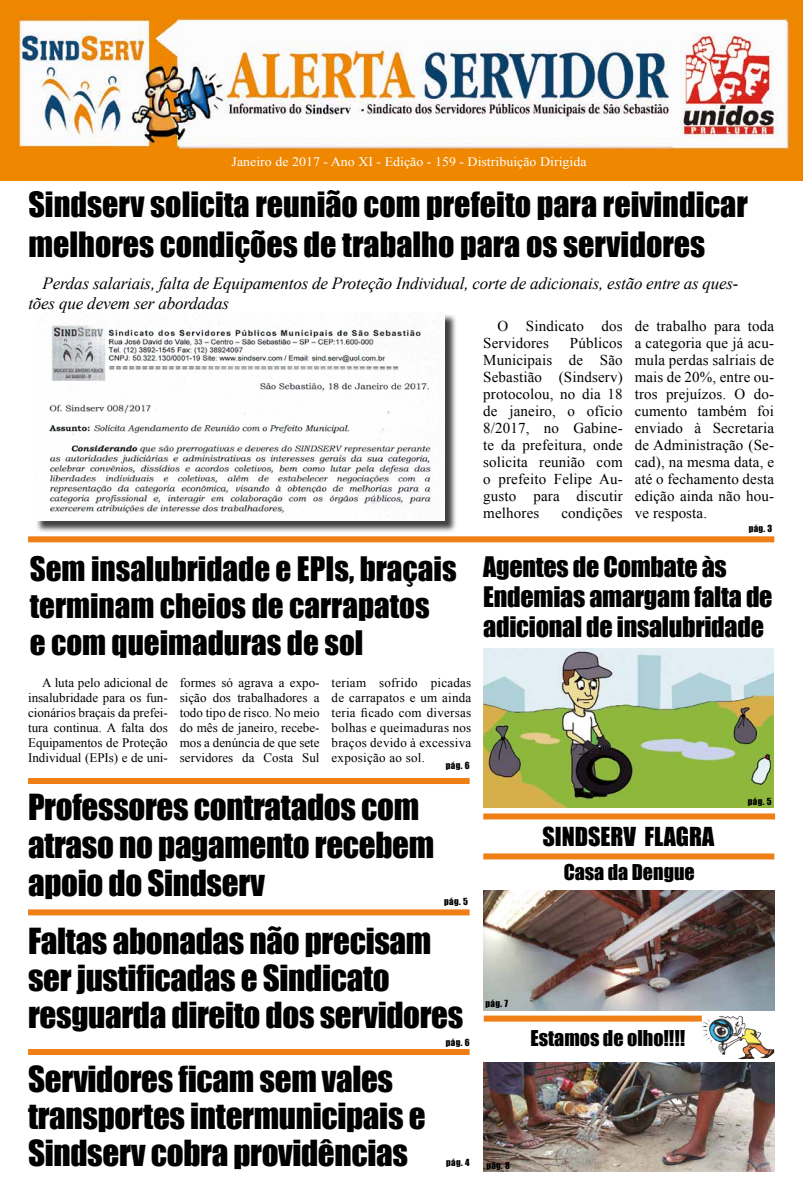
<style>
.page{position:relative;width:803px;height:1200px;background:#fff}
.page>*{position:absolute;margin:0;border:0;box-sizing:border-box;transform-origin:0 0}
.t1{font:33px/37px "Impact";letter-spacing:-.01em;color:#000}
.t2{font:32px/40px "Impact";color:#000}
.t3{font:31px/37px "Impact";color:#000}
.t4{font:26px/30px "Impact";letter-spacing:-.01em;color:#000}
.t5{font:24px "Impact";color:#000}
.t6{font:20px "Impact";color:#000}
.t7{font:italic 17px/20px "Times New Roman";letter-spacing:-.01em;color:#000}
.t8{font:15px/17px "Times New Roman";letter-spacing:.01em;color:#000;text-align:justify}
.t9{font:13px/15px "Times New Roman";color:#000;text-align:justify}
.t10{font:13px "Times New Roman";color:#fff;scale:1.07 1}
.t11{font:9px "Impact";letter-spacing:.04em;color:#000}
</style>
<div class="page">
<img style="left:0;top:0;width:802px;height:180px">
<div style="left:28px;top:536px;width:746px;height:6px;background:#ef7e16"></div>
<div style="left:28px;top:777px;width:441px;height:6px;background:#ef7e16"></div>
<div style="left:28px;top:909px;width:441px;height:6px;background:#ef7e16"></div>
<div style="left:28px;top:1048px;width:441px;height:6px;background:#ef7e16"></div>
<div style="left:483px;top:813px;width:291px;height:6px;background:#ef7e16"></div>
<div style="left:483px;top:853px;width:291px;height:6px;background:#ef7e16"></div>
<div style="left:483px;top:1015px;width:218px;height:6px;background:#ef7e16"></div>
<div style="left:36px;top:313px;width:421px;height:220px;background:#000;opacity:.75"></div>
<img style="left:36px;top:312px;width:409px;height:208px">
<img style="left:483px;top:648px;width:290px;height:158px">
<img style="left:709px;top:1015px;width:29px;height:34px">
<img style="left:483px;top:890px;width:291px;height:120px">
<img style="left:483px;top:1062px;width:291px;height:109px">
<p class="t10" style="left:231px;top:153px;width:333px">Janeiro de 2017 - Ano XI - Edição - 159 - Distribuição Dirigida</p>
<h2 class="t2" style="left:28px;top:184px;width:720px">Sindserv solicita reunião com prefeito para reivindicar melhores condições de trabalho para os servidores</h2>
<p class="t7" style="left:28px;top:272px;width:711px;text-indent:14px">Perdas salariais, falta de Equipamentos de Proteção Individual, corte de adicionais, estão entre as ques&shy;tões que devem ser abordadas</p>
<p class="t8" style="left:483px;top:317px;width:141px;text-indent:14px">O Sindicato dos<br>Servidores</p>
<p class="t8" style="left:634px;top:317px;width:141px">de trabalho para toda a categoria que já acu&shy;mula perdas salriais de mais de 20%, entre ou&shy;tros prejuízos. O do&shy;cumento também foi enviado à Secretaria de Administração (Se&shy;cad), na mesma data, e até o fechamento desta edição ainda não hou&shy;ve resposta.</p>
<p class="t8" style="left:483px;top:334px;width:141px;text-indent:86px">Públicos Municipais de São Sebastião (Sindserv) protocolou, no dia 18 de janeiro, o ofício 8/2017, no Gabine&shy;te da prefeitura, onde solicita reunião com o prefeito Felipe Au&shy;gusto para discutir melhores</p>
<p class="t8" style="left:561px;top:504px;width:63px">condições</p>
<h3 class="t3" style="left:30px;top:549px;width:428px">Sem insalubridade e EPIs, braçais terminam cheios de carrapatos<br>e com queimaduras de sol</h3>
<p class="t9" style="left:28px;top:675px;width:141px;text-indent:14px">A luta pelo adicional de insalubridade para os fun&shy;cionários braçais da prefei&shy;tura continua. A falta dos Equipamentos de Proteção Individual (EPIs) e de uni-</p>
<p class="t9" style="left:180px;top:675px;width:141px">formes só agrava a expo&shy;sição dos trabalhadores a todo tipo de risco. No meio do mês de janeiro, recebe&shy;mos a denúncia de que sete servidores da Costa Sul</p>
<p class="t9" style="left:331px;top:675px;width:141px">teriam sofrido picadas de carrapatos e um ainda teria ficado com diversas bolhas e queimaduras nos braços devido à excessiva exposição ao sol.</p>
<p class="t11" style="left:445px;top:758px;width:25px">pág. 6</p>
<h1 class="t1" style="left:28px;top:786px;width:407px;line-height:38px">Professores contratados com atraso no pagamento recebem apoio do Sindserv</h1>
<h1 class="t1" style="left:28px;top:921px;width:436px">Faltas abonadas não precisam ser justificadas e Sindicato resguarda direito dos servidores</h1>
<h1 class="t1" style="left:28px;top:1059px;width:399px">Servidores ficam sem vales transportes intermunicipais e<br>Sindserv cobra providências</h1>
<p class="t11" style="left:444px;top:894px;width:25px">pág. 5</p>
<p class="t11" style="left:445px;top:1035px;width:25px">pág. 6</p>
<p class="t11" style="left:446px;top:1154px;width:25px">pág. 4</p>
<p class="t11" style="left:748px;top:521px;width:25px">pág. 3</p>
<h3 class="t4" style="left:483px;top:550px;width:290px">Agentes de Combate às<br>Endemias amargam falta de adicional de insalubridade</h3>
<h3 class="t5" style="left:542px;top:817px;width:173px">SINDSERV FLAGRA</h3>
<h3 class="t6" style="left:563px;top:856px;width:132px">Casa da Dengue</h3>
<p class="t11" style="left:747px;top:794px;width:25px">pág. 5</p>
<p class="t11" style="left:485px;top:996px;width:24px">pág. 7</p>
<h3 class="t6" style="left:530px;top:1022px;width:156px">Estamos de olho!!!!</h3>
<p class="t11" style="left:486px;top:1158px;width:25px">pág. 8</p>
</div>
